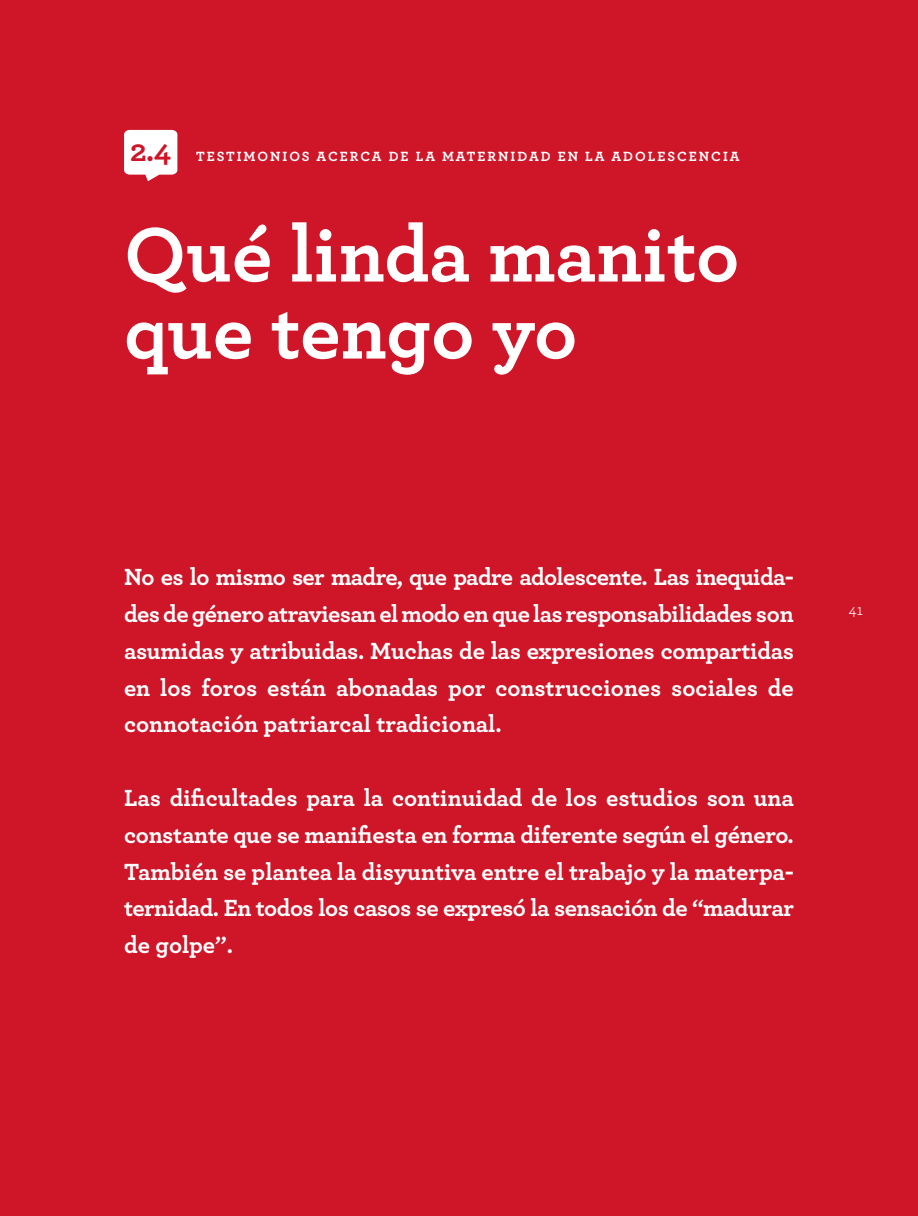
<style>
.page{position:relative;width:918px;height:1216px;background:#fff}
.page>*{position:absolute;margin:0;border:0;box-sizing:border-box;transform-origin:0 0}
.t1{font:700 80.85px/77px "Archer";color:#fff}
.t2{font:700 31.5px "Archer";color:#cf1528}
.t3{font:700 24.5px/36.8px "Archer";letter-spacing:-.005em;color:#fff;text-align:justify}
.t4{font:15.75px "Archer";color:#fff}
.t5{font:700 14px "Archer";letter-spacing:.14em;color:#fff}
</style>
<div class="page">
<div style="left:0;top:0;width:918px;height:1215px;background:#cf1528"></div>
<svg style="left:124px;top:130px;width:53px;height:51px"></svg>
<p class="t2" style="left:130px;top:126px;width:43px">2.4</p>
<p class="t5" style="left:196px;top:146px;width:545px">TESTIMONIOS ACERCA DE LA MATERNIDAD EN LA ADOLESCENCIA</p>
<h1 class="t1" style="left:124px;top:211px;width:617px">Qué linda manito que tengo yo</h1>
<p class="t3" style="left:124px;top:557px;width:671px">No es lo mismo ser madre, que padre adolescente. Las inequida&shy;des de género atraviesan el modo en que las responsabilidades son asumidas y atribuidas. Muchas de las expresiones compartidas en los foros están abonadas por construcciones sociales de connotación patriarcal tradicional.</p>
<p class="t3" style="left:124px;top:777px;width:671px">Las dificultades para la continuidad de los estudios son una constante que se manifiesta en forma diferente según el género.<br>También se plantea la disyuntiva entre el trabajo y la materpa&shy;ternidad. En todos los casos se expresó la sensación de “madurar de golpe”.</p>
<p class="t4" style="left:849px;top:599px;width:15px">41</p>
</div>
